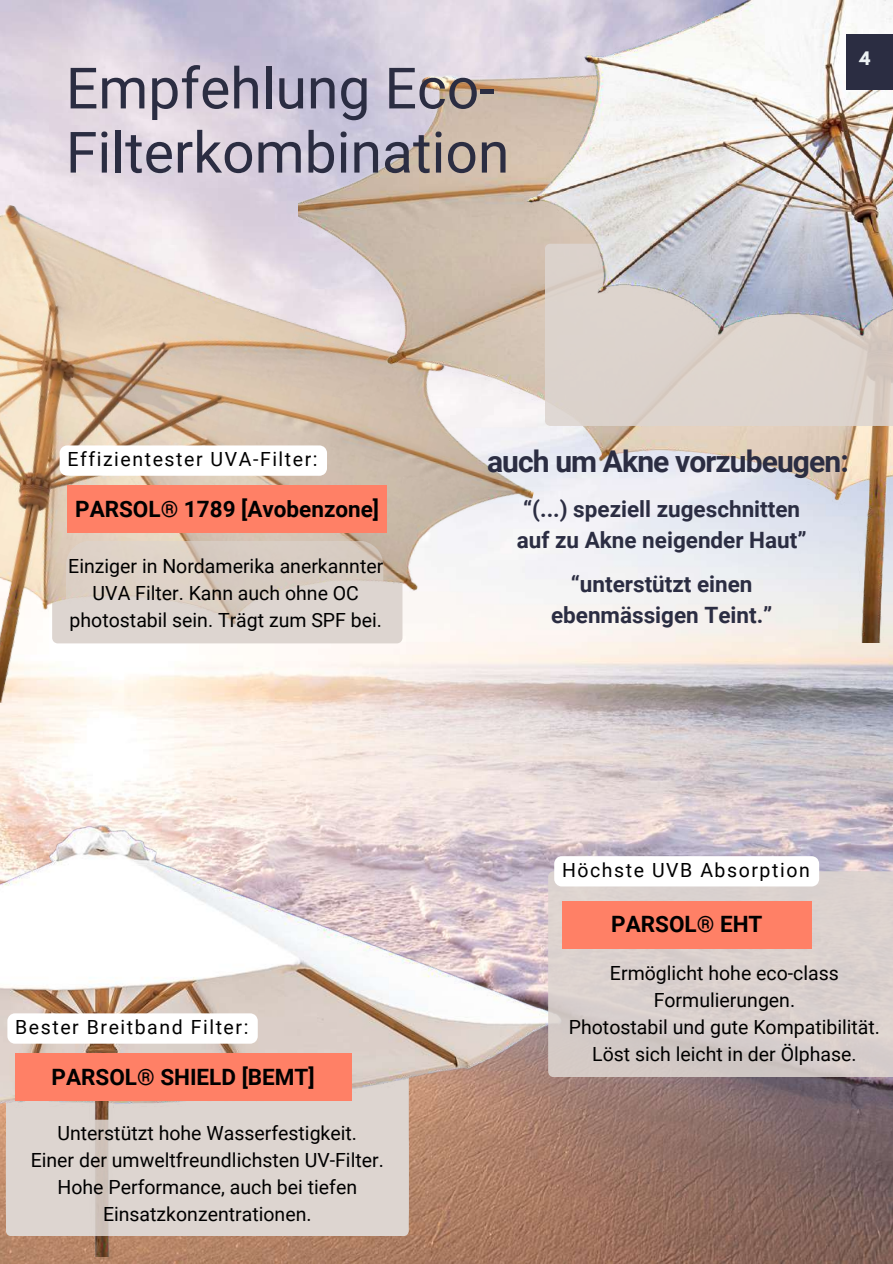
<style>
.page{position:relative;width:893px;height:1264px;background:#fff}
.page>*{position:absolute;margin:0;border:0;box-sizing:border-box;transform-origin:0 0}
.t1{font:57px/64.2px "Roboto";color:#2b2d42}
.t2{font:700 30px "Roboto";letter-spacing:-.03em;color:#2b2d42}
.t3{font:700 22.5px/31.5px "Roboto";color:#2b2d42}
.t4{font:700 22.5px "Roboto";color:#000}
.t5{font:19.5px/27px "Roboto";color:#000;text-align:center}
.t6{font:19.5px "Roboto";letter-spacing:.08em;color:#000}
.t7{font:700 16.5px "League Spartan";color:#edf2f4}
</style>
<div class="page">
<img style="left:0;top:0;width:892px;height:1263px">
<img style="left:0;top:108px;width:570px;height:708px">
<div style="left:67px;top:485px;width:320px;height:48px;background:#ff8066"></div>
<img style="left:298px;top:0;width:594px;height:643px">
<svg style="left:544px;top:386px;width:348px;height:40px;background:#dcd3cc"></svg>
<img style="left:0;top:823px;width:570px;height:433px">
<div style="left:15px;top:1053px;width:336px;height:47px;background:#ff8066"></div>
<img style="left:500px;top:0;width:392px;height:386px">
<svg style="left:548px;top:871px;width:344px;height:206px;background:#d8cecb"></svg>
<div style="left:562px;top:901px;width:249px;height:47px;background:#ff8066"></div>
<div style="left:6px;top:1119px;width:403px;height:117px;background:#ddd5d0"></div>
<svg style="left:60px;top:445px;width:267px;height:31px"></svg>
<svg style="left:554px;top:856px;width:265px;height:30px"></svg>
<svg style="left:7px;top:1013px;width:251px;height:30px"></svg>
<svg style="left:66px;top:540px;width:317px;height:95px;background:#dad0c7"></svg>
<div style="left:846px;top:34px;width:46px;height:55px;background:#2b2d42"></div>
<h1 class="t1" style="left:66px;top:57px;width:445px">Empfehlung Eco-<br>Filterkombination</h1>
<p class="t7" style="left:859px;top:51px;width:12px">4</p>
<p class="t6" style="left:67px;top:448px;width:252px">Effizientester UVA-Filter:</p>
<p class="t4" style="left:75px;top:496px;width:305px">PARSOL® 1789 [Avobenzone]</p>
<p class="t5" style="left:68px;top:552px;width:316px">Einziger in Nordamerika anerkannter<br>UVA Filter. Kann auch ohne OC photostabil sein. Trägt zum SPF bei.</p>
<h2 class="t2" style="left:487px;top:444px;width:363px">auch um Akne vorzubeugen:</h2>
<p class="t3" style="left:517px;top:493px;width:291px">“(...) speziell zugeschnitten auf zu Akne neigender Haut”</p>
<p class="t3" style="left:551px;top:568px;width:223px;text-align:center">“unterstützt einen ebenmässigen Teint.”</p>
<p class="t6" style="left:562px;top:858px;width:249px">Höchste UVB Absorption</p>
<p class="t4" style="left:611px;top:911px;width:153px">PARSOL® EHT</p>
<p class="t6" style="left:15px;top:1016px;width:235px">Bester Breitband Filter:</p>
<p class="t4" style="left:52px;top:1064px;width:265px">PARSOL® SHIELD [BEMT]</p>
<p class="t5" style="left:31px;top:1120px;width:354px">Unterstützt hohe Wasserfestigkeit.<br>Einer der umweltfreundlichsten UV-Filter.<br>Hohe Performance, auch bei tiefen Einsatzkonzentrationen.</p>
<p class="t5" style="left:568px;top:959px;width:313px">Ermöglicht hohe eco-class<br>Formulierungen.<br>Photostabil und gute Kompatibilität.<br>Löst sich leicht in der Ölphase.</p>
</div>
